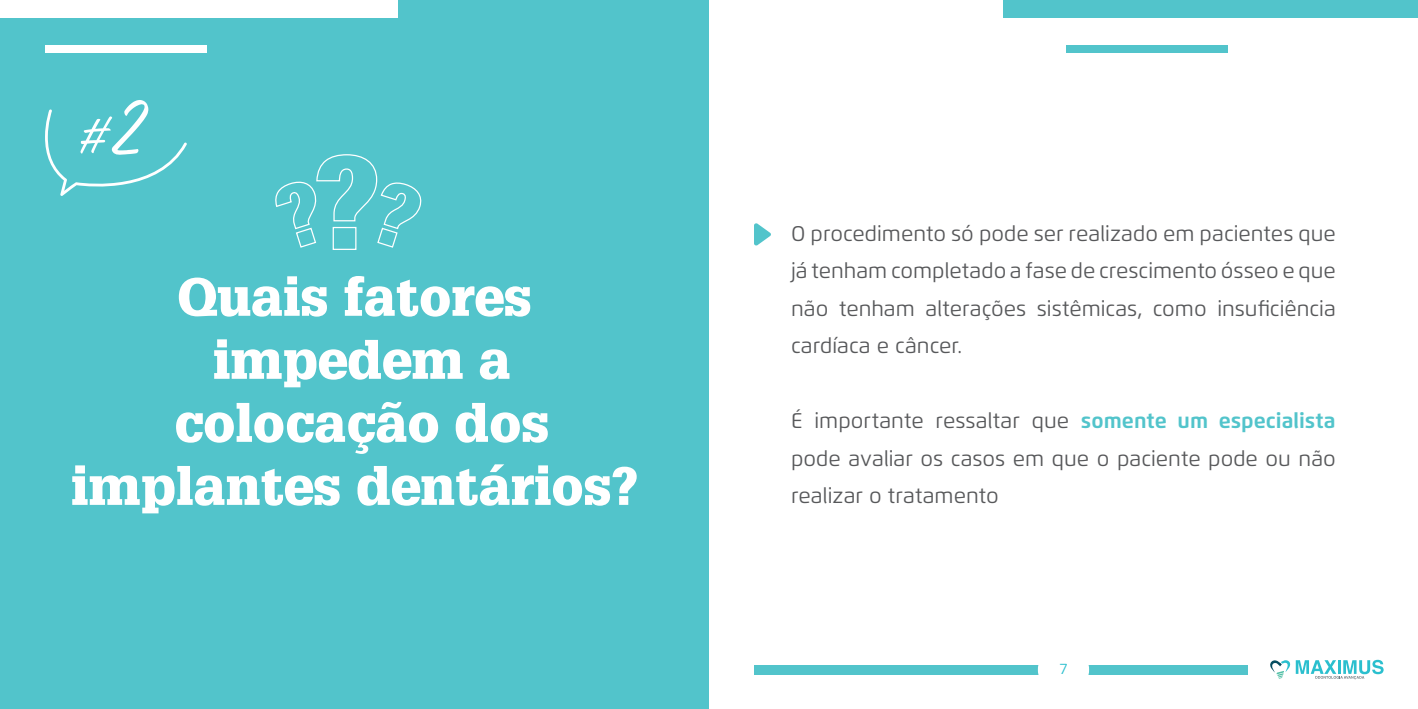
<style>
.page{position:relative;width:1418px;height:709px;background:#fff}
.page>*{position:absolute;margin:0;border:0;box-sizing:border-box;transform-origin:0 0}
.t1{font:62.38px "Felt That";color:#fff}
.t2{font:900 52.5px/63px "Glypha LT Std";color:#fff;text-align:center}
.t3{font:21.25px/37.5px "Flexo";color:#57585a;text-align:justify}
.t4{font:15px "Flexo";color:#2bbfce}
.s1{font-size:97.62px}
.s2{font-weight:700;color:#52c4cb}
</style>
<div class="page">
<svg style="left:1270px;top:659px;width:113px;height:20px"></svg>
<div style="left:754px;top:665px;width:493px;height:9px;background:#52c4cb"></div>
<div style="left:1037px;top:644px;width:52px;height:51px;background:#fff;border-radius:50%"></div>
<div style="left:0;top:0;width:709px;height:709px;background:#52c4cb"></div>
<div style="left:0;top:0;width:397px;height:18px;background:#fff"></div>
<div style="left:45px;top:45px;width:162px;height:8px;background:#fff"></div>
<svg style="left:275px;top:154px;width:147px;height:96px"></svg>
<div style="left:1003px;top:0;width:414px;height:18px;background:#52c4cb"></div>
<div style="left:1065px;top:45px;width:162px;height:8px;background:#52c4cb"></div>
<svg style="left:754px;top:223px;width:17px;height:23px"></svg>
<svg style="left:45px;top:109px;width:142px;height:87px"></svg>
<h1 class="t1" style="left:75px;top:99px;width:67px">#<span class="s1">2</span></h1>
<h2 class="t2" style="left:71px;top:265px;width:568px">Quais fatores impedem a colocação dos implantes dentários?</h2>
<p class="t3" style="left:791px;top:214px;width:546px">O procedimento só pode ser realizado em pacientes que já tenham completado a fase de crescimento ósseo e que não tenham alterações sistêmicas, como insuficiência cardíaca e câncer.</p>
<p class="t3" style="left:791px;top:402px;width:546px">É importante ressaltar que <span class="s2">somente um especialista </span>pode avaliar os casos em que o paciente pode ou não realizar o tratamento</p>
<p class="t4" style="left:1059px;top:659px;width:9px">7</p>
</div>
